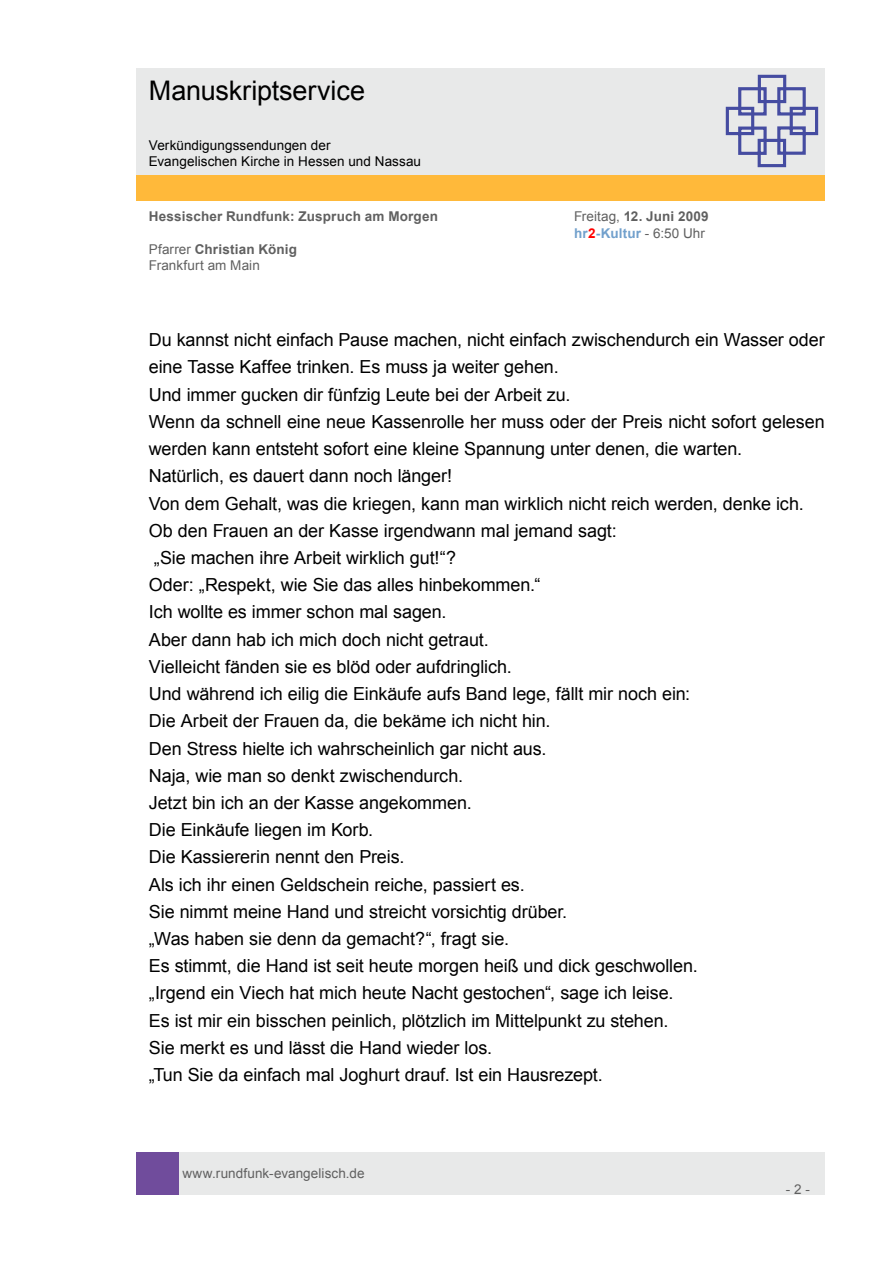
<style>
.page{position:relative;width:893px;height:1263px;background:#fff}
.page>*{position:absolute;margin:0;border:0;box-sizing:border-box;transform-origin:0 0}
.t1{font:27px "Arial";letter-spacing:-.005em;color:#000}
.t2{font:18px/27.2px "Arial";letter-spacing:-.005em;color:#000}
.t3{font:13.5px/16.2px "Arial";letter-spacing:.005em;color:#606060}
.t4{font:13.5px/16.2px "Arial";letter-spacing:.005em;color:#000}
.t5{font:700 13.5px "Arial";letter-spacing:.015em;color:#606060}
.s1{font-weight:700}
.s2{font-weight:700;color:#71a0cc}
.s3{font-weight:700;color:#f00}
</style>
<div class="page">
<div style="left:179px;top:1152px;width:646px;height:43px;background:#e8e9e9"></div>
<div style="left:136px;top:1152px;width:43px;height:43px;background:#704c9c"></div>
<div style="left:136px;top:175px;width:689px;height:26px;background:#ffb93a"></div>
<div style="left:136px;top:68px;width:689px;height:106px;background:#e8e9e9"></div>
<svg style="left:725px;top:74px;width:94px;height:94px"></svg>
<h1 class="t1" style="left:149px;top:73px;width:218px">Manuskriptservice</h1>
<p class="t4" style="left:149px;top:137px;width:274px">Verkündigungssendungen der<br>Evangelischen Kirche in Hessen und Nassau</p>
<p class="t5" style="left:149px;top:208px;width:291px">Hessischer Rundfunk: Zuspruch am Morgen</p>
<p class="t3" style="left:574px;top:209px;width:136px">Freitag, <span class="s1">12. Juni 2009 </span><span class="s2">hr</span><span class="s3">2</span><span class="s2">-Kultur</span> - 6:50 Uhr</p>
<p class="t3" style="left:149px;top:241px;width:150px">Pfarrer <span class="s1">Christian König<br></span>Frankfurt am Main</p>
<p class="t2" style="left:149px;top:326px;width:677px">Du kannst nicht einfach Pause machen, nicht einfach zwischendurch ein Wasser oder eine Tasse Kaffee trinken. Es muss ja weiter gehen.<br>Und immer gucken dir fünfzig Leute bei der Arbeit zu.<br>Wenn da schnell eine neue Kassenrolle her muss oder der Preis nicht sofort gelesen werden kann entsteht sofort eine kleine Spannung unter denen, die warten.<br>Natürlich, es dauert dann noch länger!<br>Von dem Gehalt, was die kriegen, kann man wirklich nicht reich werden, denke ich.<br>Ob den Frauen an der Kasse irgendwann mal jemand sagt:<br>„Sie machen ihre Arbeit wirklich gut!“?<br>Oder: „Respekt, wie Sie das alles hinbekommen.“<br>Ich wollte es immer schon mal sagen.<br>Aber dann hab ich mich doch nicht getraut.<br>Vielleicht fänden sie es blöd oder aufdringlich.<br>Und während ich eilig die Einkäufe aufs Band lege, fällt mir noch ein:<br>Die Arbeit der Frauen da, die bekäme ich nicht hin.<br>Den Stress hielte ich wahrscheinlich gar nicht aus.<br>Naja, wie man so denkt zwischendurch.<br>Jetzt bin ich an der Kasse angekommen.<br>Die Einkäufe liegen im Korb.<br>Die Kassiererin nennt den Preis.<br>Als ich ihr einen Geldschein reiche, passiert es.<br>Sie nimmt meine Hand und streicht vorsichtig drüber.<br>„Was haben sie denn da gemacht?“, fragt sie.<br>Es stimmt, die Hand ist seit heute morgen heiß und dick geschwollen.<br>„Irgend ein Viech hat mich heute Nacht gestochen“, sage ich leise.<br>Es ist mir ein bisschen peinlich, plötzlich im Mittelpunkt zu stehen.<br>Sie merkt es und lässt die Hand wieder los.<br>„Tun Sie da einfach mal Joghurt drauf. Ist ein Hausrezept.</p>
<p class="t3" style="left:182px;top:1165px;width:184px">www.rundfunk-evangelisch.de</p>
<p class="t3" style="left:786px;top:1181px;width:26px">- 2 -</p>
</div>
